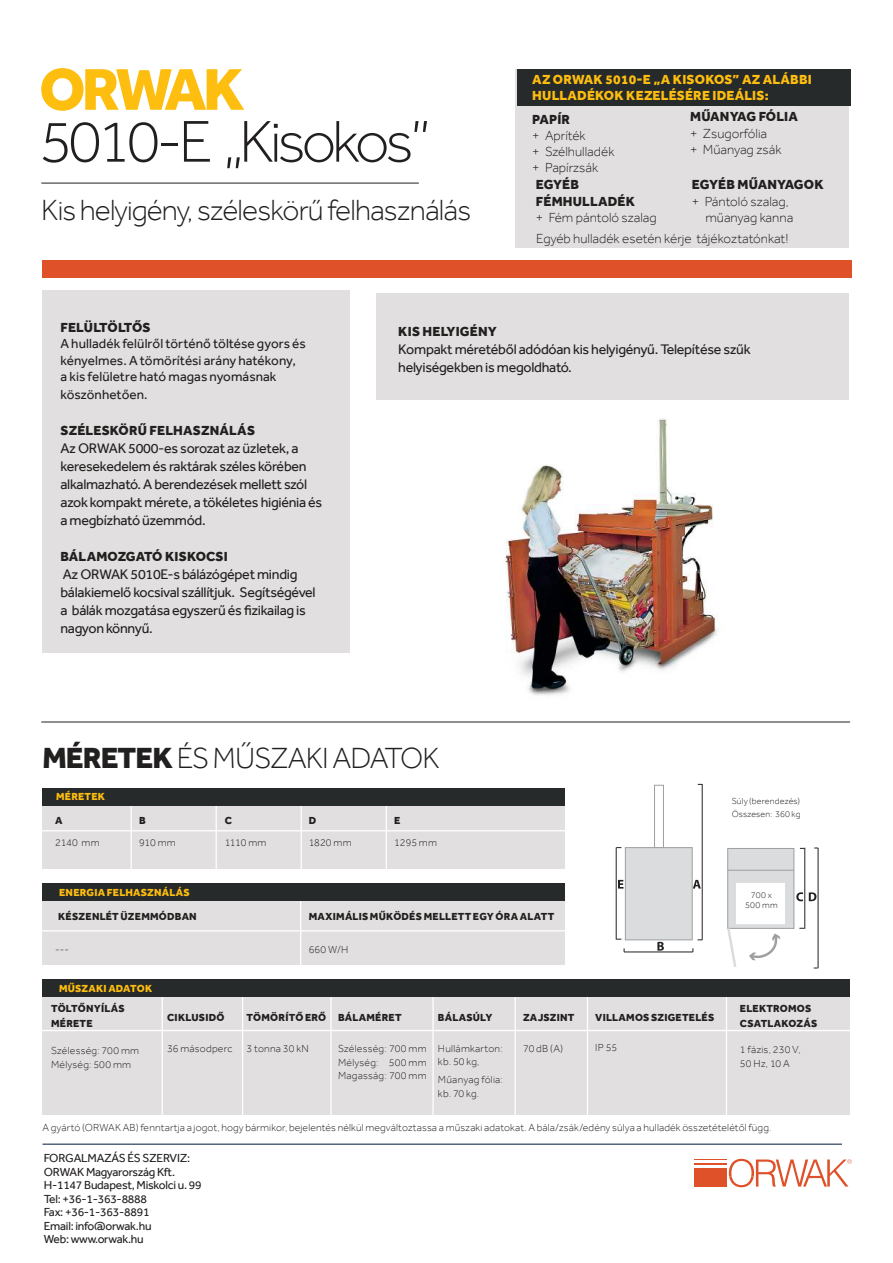
<style>
.page{position:relative;width:893px;height:1263px;background:#fff}
.page>*{position:absolute;margin:0;border:0;box-sizing:border-box;transform-origin:0 0}
.t1{font:300 60.9px "Effra";letter-spacing:-.065em;color:#221f1f}
.t2{font:800 60.9px "Effra";letter-spacing:-.07em;color:#febe0f}
.t3{font:300 30px "Effra";letter-spacing:-.03em;color:#221f1f}
.t4{font:14.25px/18px "Effra";letter-spacing:-.02em;color:#221f1f}
.t5{font:300 13.5px/16.2px "Effra";color:#221f1f}
.t6{font:13.5px/16.2px "Effra";letter-spacing:.005em;color:#221f1f}
.t7{font:800 13.5px/16.2px "Effra";letter-spacing:.015em;color:#221f1f}
.t8{font:800 13.5px/16.2px "Effra";letter-spacing:.015em;color:#febe0f}
.t9{font:12px/13.5px "Effra";letter-spacing:-.02em;color:#221f1f}
.t10{font:300 10.5px/13.5px "Effra";letter-spacing:.015em;color:#221f1f}
.t11{font:800 10.5px/15px "Effra";letter-spacing:.02em;color:#221f1f}
.t12{font:800 10.5px "Effra";letter-spacing:.02em;color:#febe0f}
.t13{font:300 9px/13.5px "Effra";letter-spacing:.015em;color:#221f1f}
.s1{font-weight:800}
</style>
<div class="page">
<div style="left:694px;top:1177px;width:33px;height:9px;background:#df5129"></div>
<div style="left:694px;top:1172px;width:33px;height:5px;background:#df5129"></div>
<hr style="left:694px;top:1168px;width:33px;height:3px;background:#df5129">
<hr style="left:694px;top:1164px;width:33px;height:1px;background:#df5129">
<hr style="left:694px;top:1159px;width:33px;height:1px;background:#df5129">
<svg style="left:729px;top:1159px;width:123px;height:28px"></svg>
<img style="left:505px;top:418px;width:214px;height:277px">
<div style="left:654px;top:785px;width:10px;height:63px;background:#fff;border:1px solid #9d9fa1"></div>
<hr style="left:616px;top:847px;width:1px;height:92px;background:#221f1f">
<hr style="left:624px;top:951px;width:69px;height:1px;background:#221f1f">
<svg style="left:657px;top:942px;width:7px;height:9px"></svg>
<svg style="left:618px;top:880px;width:5px;height:8px"></svg>
<svg style="left:693px;top:880px;width:8px;height:8px"></svg>
<hr style="left:702px;top:784px;width:1px;height:156px;background:#221f1f">
<div style="left:625px;top:847px;width:68px;height:93px;background:#dbdcde;border:1px solid #9d9fa1"></div>
<div style="left:43px;top:290px;width:307px;height:363px;background:#e1dfdf"></div>
<div style="left:376px;top:293px;width:473px;height:107px;background:#e1dfdf"></div>
<hr style="left:41px;top:183px;width:378px;height:1px;background:#221f1f">
<hr style="left:41px;top:722px;width:809px;height:1px;background:#221f1f">
<div style="left:516px;top:69px;width:333px;height:178px;background:#e1dfdf"></div>
<div style="left:517px;top:69px;width:333px;height:36px;background:#272a2b"></div>
<div style="left:43px;top:260px;width:809px;height:17px;background:#df5129"></div>
<div style="left:43px;top:794px;width:522px;height:75px;background:#e1dfdf"></div>
<hr style="left:37px;top:830px;width:533px;height:1px;background:#fff">
<hr style="left:130px;top:776px;width:2px;height:99px;background:#fff">
<hr style="left:216px;top:776px;width:1px;height:99px;background:#fff">
<hr style="left:301px;top:776px;width:1px;height:99px;background:#fff">
<hr style="left:386px;top:776px;width:1px;height:99px;background:#fff">
<div style="left:43px;top:788px;width:522px;height:17px;background:#272a2b"></div>
<div style="left:43px;top:890px;width:522px;height:75px;background:#e1dfdf"></div>
<hr style="left:37px;top:930px;width:533px;height:1px;background:#fff">
<hr style="left:300px;top:872px;width:1px;height:99px;background:#fff">
<div style="left:43px;top:884px;width:522px;height:17px;background:#272a2b"></div>
<hr style="left:43px;top:1144px;width:799px;height:1px;background:#001938">
<div style="left:43px;top:980px;width:807px;height:135px;background:#e1dfdf"></div>
<hr style="left:162px;top:986px;width:1px;height:134px;background:#fff">
<hr style="left:242px;top:986px;width:1px;height:134px;background:#fff">
<hr style="left:330px;top:986px;width:2px;height:134px;background:#fff">
<hr style="left:514px;top:986px;width:2px;height:134px;background:#fff">
<hr style="left:587px;top:986px;width:1px;height:134px;background:#fff">
<hr style="left:726px;top:986px;width:1px;height:134px;background:#fff">
<hr style="left:32px;top:1030px;width:820px;height:1px;background:#fff">
<div style="left:43px;top:980px;width:807px;height:17px;background:#272a2b"></div>
<hr style="left:432px;top:997px;width:2px;height:118px;background:#fff">
<div style="left:727px;top:848px;width:67px;height:81px;background:#dbdcde;border:1px solid #9d9fa1"></div>
<div style="left:735px;top:882px;width:51px;height:43px;background:#fff;border:1px solid #dbdcde"></div>
<svg style="left:796px;top:892px;width:7px;height:9px"></svg>
<hr style="left:804px;top:848px;width:1px;height:81px;background:#221f1f">
<svg style="left:809px;top:892px;width:7px;height:9px"></svg>
<hr style="left:818px;top:848px;width:1px;height:120px;background:#221f1f">
<svg style="left:727px;top:925px;width:11px;height:42px"></svg>
<hr style="left:727px;top:870px;width:67px;height:1px;background:#9d9fa1">
<svg style="left:749px;top:933px;width:31px;height:28px"></svg>
<h1 class="t2" style="left:39px;top:53px;width:207px">ORWAK</h1>
<h1 class="t1" style="left:39px;top:109px;width:392px">5010-E „Kisokos”</h1>
<h2 class="t3" style="left:41px;top:193px;width:431px">Kis helyigény, széleskörű felhasználás</h2>
<p class="t8" style="left:532px;top:71px;width:281px">AZ ORWAK 5010-E „A KISOKOS” AZ ALÁBBI<br>HULLADÉKOK KEZELÉSÉRE IDEÁLIS:</p>
<p class="t7" style="left:532px;top:111px;width:39px">PAPÍR</p>
<p class="t5" style="left:532px;top:127px;width:84px">+ Apríték<br>+ Szélhulladék + Papírzsák</p>
<p class="t7" style="left:690px;top:108px;width:109px">MŰANYAG FÓLIA</p>
<p class="t5" style="left:690px;top:125px;width:93px">+ Zsugorfólia<br>+ Műanyag zsák</p>
<p class="t7" style="left:536px;top:176px;width:101px">EGYÉB<br>FÉMHULLADÉK</p>
<p class="t5" style="left:536px;top:209px;width:122px">+ Fém pántoló szalag</p>
<p class="t7" style="left:692px;top:176px;width:133px">EGYÉB MŰANYAGOK</p>
<p class="t5" style="left:705px;top:193px;width:89px;text-indent:-14px">+ Pántoló szalag, műanyag kanna</p>
<p class="t5" style="left:536px;top:230px;width:254px">Egyéb hulladék esetén kérje tájékoztatónkat!</p>
<p class="t7" style="left:60px;top:319px;width:92px">FELÜLTÖLTŐS</p>
<p class="t6" style="left:60px;top:336px;width:247px">A hulladék felülről történő töltése gyors és kényelmes. A tömörítési arány hatékony, a kis felületre ható magas nyomásnak</p>
<p class="t6" style="left:60px;top:386px;width:89px">köszönhetően.</p>
<p class="t7" style="left:60px;top:422px;width:196px">SZÉLESKÖRŰ FELHASZNÁLÁS</p>
<p class="t4" style="left:60px;top:439px;width:263px">Az ORWAK 5000-es sorozat az üzletek, a keresekedelem és raktárak széles körében alkalmazható. A berendezések mellett szól azok kompakt mérete, a tökéletes higiénia és a megbízható üzemmód.</p>
<p class="t7" style="left:60px;top:548px;width:169px">BÁLAMOZGATÓ KISKOCSI</p>
<p class="t4" style="left:60px;top:565px;width:257px">Az ORWAK 5010E-s bálázógépet mindig bálakiemelő kocsival szállítjuk. Segítségével a bálák mozgatása egyszerű és 昀椀zikailag is nagyon könnyű.</p>
<p class="t7" style="left:398px;top:323px;width:100px">KIS HELYIGÉNY</p>
<p class="t4" style="left:398px;top:340px;width:354px">Kompakt méretéből adódóan kis helyigényű. Telepítése szűk helyiségekben is megoldható.</p>
<h2 class="t3" style="left:42px;top:741px;width:399px"><span class="s1">MÉRETEK</span>ÉS MŰSZAKI ADATOK</h2>
<p class="t12" style="left:56px;top:790px;width:51px">MÉRETEK</p>
<p class="t11" style="left:55px;top:813px;width:9px">A</p>
<p class="t11" style="left:139px;top:813px;width:8px">B</p>
<p class="t11" style="left:225px;top:813px;width:9px">C</p>
<p class="t11" style="left:309px;top:813px;width:9px">D</p>
<p class="t11" style="left:394px;top:813px;width:8px">E</p>
<p class="t10" style="left:55px;top:836px;width:46px">2140 mm</p>
<p class="t10" style="left:139px;top:836px;width:38px">910 mm</p>
<p class="t10" style="left:225px;top:836px;width:43px">1110 mm</p>
<p class="t10" style="left:309px;top:836px;width:44px">1820 mm</p>
<p class="t10" style="left:394px;top:836px;width:44px">1295 mm</p>
<p class="t12" style="left:59px;top:886px;width:132px">ENERGIA FELHASZNÁLÁS</p>
<p class="t11" style="left:58px;top:909px;width:140px">KÉSZENLÉT ÜZEMMÓDBAN</p>
<p class="t11" style="left:309px;top:909px;width:247px">MAXIMÁLIS MŰKÖDÉS MELLETT EGY ÓRA ALATT</p>
<p class="t10" style="left:55px;top:942px;width:15px">---</p>
<p class="t10" style="left:309px;top:942px;width:41px">660 W/H</p>
<p class="t12" style="left:59px;top:982px;width:95px">MŰSZAKI ADATOK</p>
<p class="t11" style="left:51px;top:1001px;width:75px">TÖLTŐNYÍLÁS<br>MÉRETE</p>
<p class="t10" style="left:51px;top:1044px;width:90px">Szélesség: 700 mm<br>Mélység: 500 mm</p>
<p class="t11" style="left:167px;top:1010px;width:59px">CIKLUSIDŐ</p>
<p class="t10" style="left:167px;top:1042px;width:67px">36 másodperc</p>
<p class="t11" style="left:247px;top:1010px;width:81px">TÖMÖRÍTŐ ERŐ</p>
<p class="t10" style="left:247px;top:1042px;width:64px">3 tonna 30 kN</p>
<p class="t11" style="left:338px;top:1010px;width:65px">BÁLAMÉRET</p>
<p class="t10" style="left:338px;top:1042px;width:90px;text-align:justify">Szélesség: 700 mm Mélység: 500 mm Magasság: 700 mm</p>
<p class="t11" style="left:438px;top:1010px;width:56px">BÁLASÚLY</p>
<p class="t10" style="left:438px;top:1042px;width:66px">Hullámkarton: kb. 50 kg,</p>
<p class="t10" style="left:438px;top:1073px;width:66px">Műanyag fólia: kb. 70 kg.</p>
<p class="t11" style="left:523px;top:1010px;width:53px">ZAJSZINT</p>
<p class="t10" style="left:523px;top:1042px;width:42px">70 dB (A)</p>
<p class="t13" style="left:732px;top:794px;width:70px">Súly (berendezés)<br>Összesen: 360 kg</p>
<p class="t13" style="left:745px;top:889px;width:34px;line-height:10.5px;text-align:center">700 x<br>500 mm</p>
<p class="t11" style="left:595px;top:1010px;width:120px">VILLAMOS SZIGETELÉS</p>
<p class="t10" style="left:595px;top:1041px;width:23px">IP 55</p>
<p class="t11" style="left:740px;top:1001px;width:79px">ELEKTROMOS<br>CSATLAKOZÁS</p>
<p class="t10" style="left:740px;top:1043px;width:62px">1 fázis, 230 V,<br>50 Hz, 10 A</p>
<p class="t10" style="left:42px;top:1121px;width:731px">A gyártó (ORWAK AB) fenntartja a jogot, hogy bármikor, bejelentés nélkül megváltoztassa a műszaki adatokat. A bála/zsák/edény súlya a hulladék összetételétől függ.</p>
<p class="t9" style="left:44px;top:1151px;width:159px">FORGALMAZÁS ÉS SZERVIZ:<br>ORWAK Magyarország Kft.<br>H-1147 Budapest, Miskolci u. 99<br>Tel: +36-1-363-8888<br>Fax: +36-1-363-8891<br>Email: info@orwak.hu<br>Web: www.orwak.hu</p>
</div>
